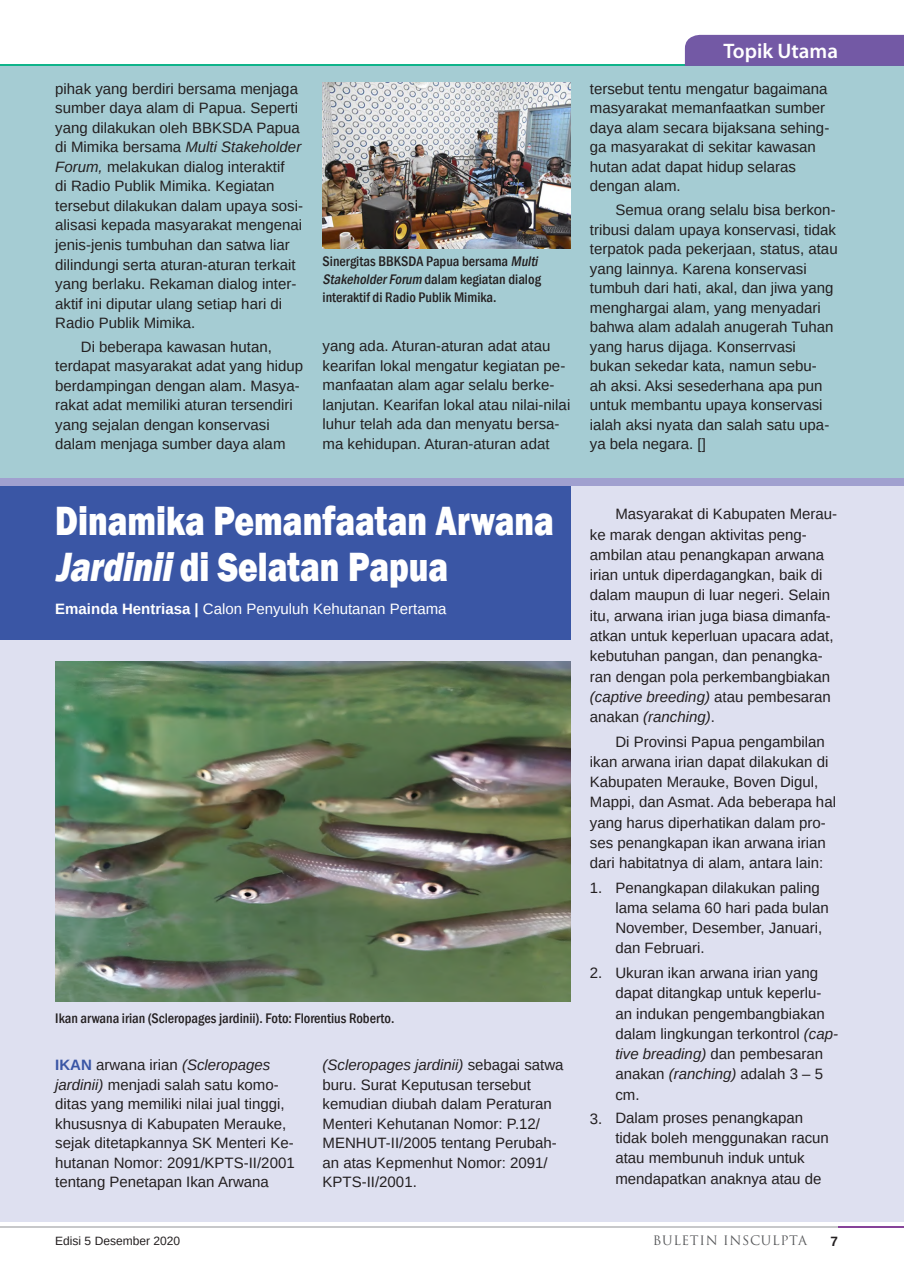
<style>
.page{position:relative;width:904px;height:1285px;background:#fff}
.page>*{position:absolute;margin:0;border:0;box-sizing:border-box;transform-origin:0 0}
.jdl{font:800 42px/46.5px "Franklin Gothic";color:#fff;scale:.8 1}
.Rubik{font:600 21px "Myriad Pro";color:#fff}
.ISI{font:15px/19.5px "Arimo";color:#231f20}
.poin2{font:15px/20.2px "Arimo";color:#231f20}
.ISI-2{font:15px "Arimo";color:#fff}
.Ket_gb{font:500 condensed 14.25px/18px "Franklin Gothic";color:#231f20;text-align:justify}
.t1{font:700 13.5px "Arimo";color:#231f20}
.t2{font:12.75px "Trajan Pro";letter-spacing:.05em;color:#57585a}
.t3{font:12px "Arimo";color:#231f20}
.s1{font-style:italic}
.s2{font-weight:700}
.s3{font-weight:700;color:#3a56a5}
</style>
<div class="page">
<hr style="left:0;top:1226px;width:850px;height:1px;background:#c7c8ca">
<hr style="left:838px;top:1226px;width:66px;height:1px;background:#864399">
<hr style="left:0;top:64px;width:904px;height:2px;background:#10b48a">
<div style="left:0;top:66px;width:904px;height:1152px;background:#a5ccd3"></div>
<div style="left:0;top:483px;width:904px;height:737px;background:#dee0f0"></div>
<img style="left:322px;top:83px;width:248px;height:165px">
<div style="left:0;top:482px;width:570px;height:158px;background:#3a56a5"></div>
<div style="left:0;top:478px;width:904px;height:8px;background:#a0a0cf"></div>
<img style="left:55px;top:661px;width:515px;height:340px">
<div style="left:685px;top:35px;width:219px;height:31px;background:#7359a5"></div>
<p class="ISI" style="left:55px;top:79px;width:249px">pihak yang berdiri bersama menjaga sumber daya alam di Papua. Seperti yang dilakukan oleh BBKSDA Papua di Mimika bersama <span class="s1">Multi Stakeholder Forum,</span> melakukan dialog interaktif<br>di Radio Publik Mimika. Kegiatan tersebut dilakukan dalam upaya sosi&shy;alisasi kepada masyarakat mengenai jenis-jenis tumbuhan dan satwa liar dilindungi serta aturan-aturan terkait yang berlaku. Rekaman dialog inter&shy;aktif ini diputar ulang setiap hari di Radio Publik Mimika.</p>
<p class="ISI" style="left:55px;top:337px;width:249px;text-indent:26px">Di beberapa kawasan hutan, terdapat masyarakat adat yang hidup berdampingan dengan alam. Masya&shy;rakat adat memiliki aturan tersendiri yang sejalan dengan konservasi dalam menjaga sumber daya alam</p>
<p class="ISI" style="left:322px;top:336px;width:249px">yang ada. Aturan-aturan adat atau kearifan lokal mengatur kegiatan pe&shy;manfaatan alam agar selalu berke&shy;lanjutan. Kearifan lokal atau nilai-nilai luhur telah ada dan menyatu bersa&shy;ma kehidupan. Aturan-aturan adat</p>
<p class="Ket_gb" style="left:322px;top:252px;width:220px">Sinergitas BBKSDA Papua bersama <span class="s1">Multi StakeholderForum</span> dalam kegiatan dialog interaktif di Radio Publik Mimika.</p>
<p class="Rubik" style="left:723px;top:38px;width:116px">Topik Utama</p>
<p class="ISI" style="left:590px;top:79px;width:241px">tersebut tentu mengatur bagaimana masyarakat memanfaatkan sumber daya alam secara bijaksana sehing&shy;ga masyarakat di sekitar kawasan hutan adat dapat hidup selaras dengan alam.</p>
<p class="ISI" style="left:590px;top:200px;width:249px;text-indent:26px">Semua orang selalu bisa berkon&shy;tribusi dalam upaya konservasi, tidak terpatok pada pekerjaan, status, atau yang lainnya. Karena konservasi tumbuh dari hati, akal, dan jiwa yang menghargai alam, yang menyadari bahwa alam adalah anugerah Tuhan yang harus dijaga. Konserrvasi bukan sekedar kata, namun sebu-<br>ah aksi. Aksi sesederhana apa pun untuk membantu upaya konservasi ialah aksi nyata dan salah satu upa&shy;ya bela negara. []</p>
<p class="jdl" style="left:55px;top:497px;width:625px">Dinamika Pemanfaatan Arwana<br><span class="s1">Jardinii</span>di Selatan Papua</p>
<p class="ISI-2" style="left:55px;top:598px;width:393px"><span class="s2">Emainda Hentriasa |</span> Calon Penyuluh Kehutanan Pertama</p>
<p class="Ket_gb" style="left:55px;top:1008px;width:341px">Ikan arwana irian (Scleropages jardinii). Foto: Florentius Roberto.</p>
<p class="ISI" style="left:55px;top:1055px;width:241px"><span class="s3">IKAN</span> arwana irian <span class="s1">(Scleropages jardinii)</span> menjadi salah satu komo&shy;ditas yang memiliki nilai jual tinggi, khususnya di Kabupaten Merauke, sejak ditetapkannya SK Menteri Ke&shy;hutanan Nomor: 2091/KPTS-II/2001 tentang Penetapan Ikan Arwana</p>
<p class="ISI" style="left:322px;top:1055px;width:242px"><span class="s1">(Scleropages jardinii)</span> sebagai satwa buru. Surat Keputusan tersebut kemudian diubah dalam Peraturan<br>Menteri Kehutanan Nomor: P.12/<br>MENHUT-II/2005 tentang Perubah&shy;an atas Kepmenhut Nomor: 2091/<br>KPTS-II/2001.</p>
<p class="ISI" style="left:590px;top:504px;width:249px;line-height:20.2px;text-indent:26px">Masyarakat di Kabupaten Merau&shy;ke marak dengan aktivitas peng&shy;ambilan atau penangkapan arwana irian untuk diperdagangkan, baik di dalam maupun di luar negeri. Selain itu, arwana irian juga biasa dimanfa&shy;atkan untuk keperluan upacara adat, kebutuhan pangan, dan penangka&shy;ran dengan pola perkembangbiakan <span class="s1">(captive breeding)</span> atau pembesaran anakan <span class="s1">(ranching)</span>.</p>
<p class="ISI" style="left:590px;top:731px;width:247px;line-height:20.2px;text-indent:26px">Di Provinsi Papua pengambilan ikan arwana irian dapat dilakukan di Kabupaten Merauke, Boven Digul, Mappi, dan Asmat. Ada beberapa hal yang harus diperhatikan dalam pro&shy;ses penangkapan ikan arwana irian dari habitatnya di alam, antara lain:</p>
<p class="poin2" style="left:615px;top:877px;width:215px;text-indent:-26px">1. Penangkapan dilakukan paling lama selama 60 hari pada bulan<br>November, Desember, Januari, dan Februari.</p>
<p class="poin2" style="left:615px;top:962px;width:224px;text-indent:-26px">2. Ukuran ikan arwana irian yang dapat ditangkap untuk keperlu&shy;an indukan pengembangbiakan dalam lingkungan terkontrol <span class="s1">(cap&shy;tive breading)</span> dan pembesaran anakan <span class="s1">(ranching)</span> adalah 3 – 5 cm.</p>
<p class="poin2" style="left:615px;top:1107px;width:215px;text-indent:-26px">3. Dalam proses penangkapan tidak boleh menggunakan racun atau membunuh induk untuk mendapatkan anaknya atau de</p>
<p class="t3" style="left:55px;top:1232px;width:126px">Edisi 5 Desember 2020</p>
<p class="t2" style="left:652px;top:1232px;width:156px">BULETIN INSCULPTA</p>
<p class="t1" style="left:830px;top:1231px;width:9px">7</p>
</div>
